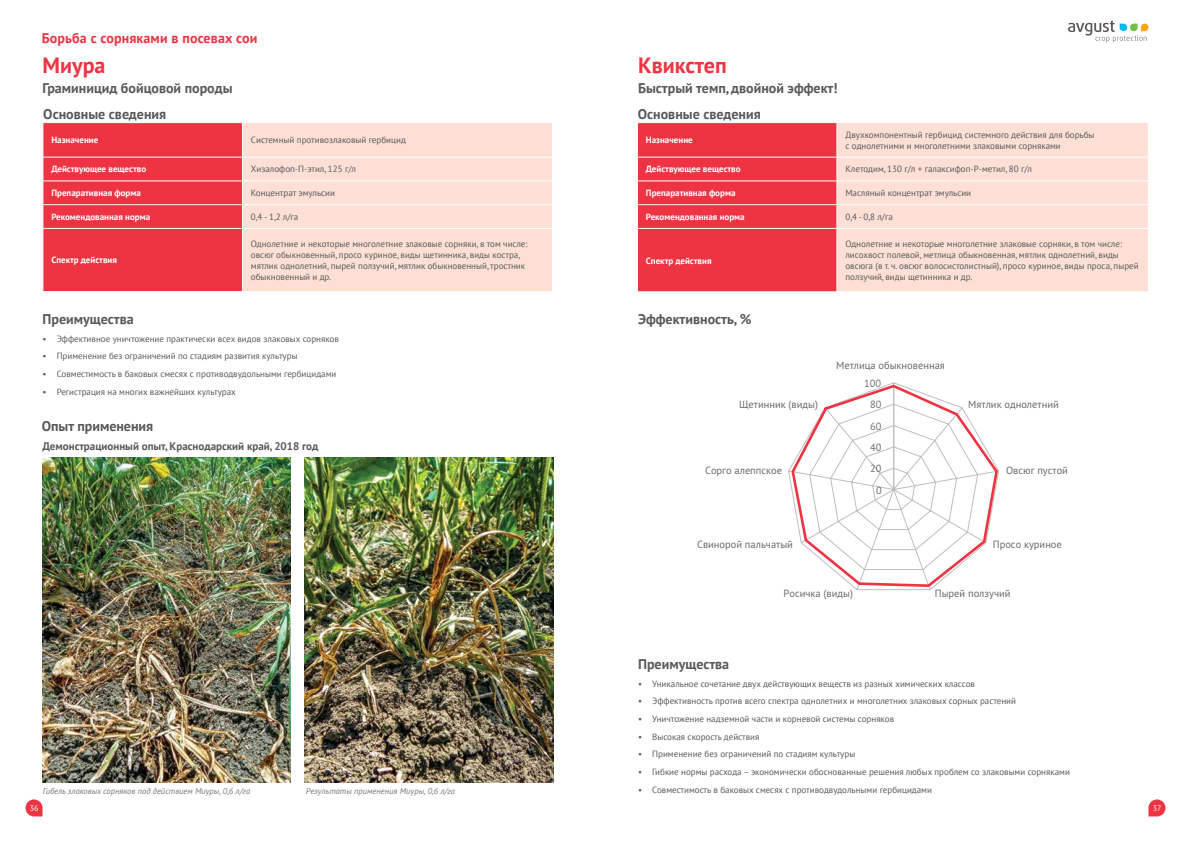
<style>
.page{position:relative;width:1191px;height:842px;background:#fff}
.page>*{position:absolute;margin:0;border:0;box-sizing:border-box;transform-origin:0 0}
.t1{font:700 22px "PT Sans";color:#ee3443}
.t2{font:700 14px/25.7px "PT Sans";color:#58595b}
.t3{font:700 14px "PT Sans";letter-spacing:.01em;color:#ee3443}
.t4{font:700 11px "PT Sans";color:#58595b}
.t5{font:10.5px "PT Sans";color:#696a6d}
.t6{font:10.4px "PT Sans";color:#6d6f71}
.t7{font:9px/10.8px "PT Sans";color:#58595b}
.t8{font:700 9px "PT Sans";color:#fff}
.t9{font:italic 8.5px "PT Sans";color:#797a7d}
.t10{font:8px "PT Sans";color:#fff}
</style>
<div class="page">
<svg style="left:26px;top:799px;width:17px;height:17px"></svg>
<svg style="left:1148px;top:799px;width:17px;height:17px"></svg>
<svg style="left:1068px;top:20px;width:80px;height:23px"></svg>
<div style="left:837px;top:123px;width:311px;height:168px;background:#fddfd6"></div>
<hr style="left:837px;top:157px;width:311px;height:1px;background:#fff">
<hr style="left:837px;top:181px;width:311px;height:1px;background:#fff">
<hr style="left:837px;top:204px;width:311px;height:1px;background:#fff">
<svg style="left:637px;top:122px;width:200px;height:169px;background:#ee3d4b"></svg>
<hr style="left:637px;top:228px;width:200px;height:1px;background:#fff">
<hr style="left:637px;top:229px;width:1px;height:62px;background:#fff">
<hr style="left:837px;top:228px;width:311px;height:1px;background:#fff">
<hr style="left:836px;top:229px;width:1px;height:62px;background:#fff">
<svg style="left:790px;top:383px;width:209px;height:205px"></svg>
<div style="left:243px;top:123px;width:309px;height:168px;background:#fddfd6"></div>
<hr style="left:242px;top:157px;width:311px;height:1px;background:#fff">
<hr style="left:242px;top:181px;width:311px;height:1px;background:#fff">
<svg style="left:43px;top:122px;width:200px;height:169px;background:#ee3a49"></svg>
<hr style="left:242px;top:204px;width:311px;height:1px;background:#fff">
<hr style="left:43px;top:228px;width:199px;height:1px;background:#fff">
<hr style="left:43px;top:229px;width:1px;height:62px;background:#fff">
<hr style="left:242px;top:228px;width:311px;height:1px;background:#fff">
<img style="left:43px;top:457px;width:248px;height:326px">
<img style="left:305px;top:457px;width:248px;height:326px">
<h2 class="t3" style="left:42px;top:28px;width:217px">Борьба с сорняками в посевах сои</h2>
<h1 class="t1" style="left:43px;top:51px;width:64px">Миура</h1>
<h2 class="t2" style="left:43px;top:75px;width:191px">Граминицид бойцовой породы<br>Основные сведения</h2>
<p class="t8" style="left:51px;top:134px;width:48px">Назначение</p>
<p class="t7" style="left:251px;top:134px;width:156px">Системный противозлаковый гербицид</p>
<p class="t8" style="left:51px;top:163px;width:96px">Действующее вещество</p>
<p class="t7" style="left:251px;top:164px;width:107px">Хизалофоп-П-этил, 125 г/л</p>
<p class="t8" style="left:51px;top:187px;width:91px">Препаративная форма</p>
<p class="t7" style="left:251px;top:187px;width:86px">Концентрат эмульсии</p>
<p class="t8" style="left:51px;top:211px;width:100px">Рекомендованная норма</p>
<p class="t7" style="left:251px;top:211px;width:49px">0,4 - 1,2 л/га</p>
<p class="t8" style="left:51px;top:254px;width:67px">Спектр действия</p>
<p class="t7" style="left:251px;top:238px;width:278px">Однолетние и некоторые многолетние злаковые сорняки, в том числе: овсюг обыкновенный, просо куриное, виды щетинника, виды костра, мятлик однолетний, пырей ползучий, мятлик обыкновенный, тростник обыкновенный и др.</p>
<h2 class="t2" style="left:43px;top:306px;width:93px">Преимущества</h2>
<p class="t7" style="left:43px;top:333px;width:298px">• Эффективное уничтожение практически всех видов злаковых сорняков</p>
<p class="t7" style="left:43px;top:350px;width:256px">• Применение без ограничений по стадиям развития культуры</p>
<p class="t7" style="left:43px;top:368px;width:295px">• Совместимость в баковых смесях с противодвудольными гербицидами</p>
<p class="t7" style="left:43px;top:386px;width:195px">• Регистрация на многих важнейших культурах</p>
<h2 class="t2" style="left:42px;top:413px;width:113px">Опыт применения</h2>
<p class="t4" style="left:43px;top:439px;width:277px">Демонстрационный опыт, Краснодарский край, 2018 год</p>
<p class="t9" style="left:43px;top:785px;width:209px">Гибель злаковых сорняков под действием Миуры, 0,6 л/га</p>
<p class="t9" style="left:306px;top:785px;width:151px">Результаты применения Миуры, 0,6 л/га</p>
<p class="t10" style="left:30px;top:803px;width:10px">36</p>
<h1 class="t1" style="left:638px;top:51px;width:90px">Квикстеп</h1>
<h2 class="t2" style="left:638px;top:75px;width:201px">Быстрый темп, двойной эффект!<br>Основные сведения</h2>
<p class="t8" style="left:646px;top:134px;width:48px">Назначение</p>
<p class="t7" style="left:845px;top:129px;width:251px">Двухкомпонентный гербицид системного действия для борьбы с однолетними и многолетними злаковыми сорняками</p>
<p class="t8" style="left:646px;top:163px;width:96px">Действующее вещество</p>
<p class="t7" style="left:845px;top:164px;width:188px">Клетодим, 130 г/л + галаксифоп-Р-метил, 80 г/л</p>
<p class="t8" style="left:646px;top:187px;width:91px">Препаративная форма</p>
<p class="t7" style="left:845px;top:187px;width:127px">Масляный концентрат эмульсии</p>
<p class="t8" style="left:646px;top:211px;width:100px">Рекомендованная норма</p>
<p class="t7" style="left:845px;top:211px;width:49px">0,4 - 0,8 л/га</p>
<p class="t8" style="left:646px;top:254px;width:67px">Спектр действия</p>
<p class="t7" style="left:845px;top:239px;width:295px">Однолетние и некоторые многолетние злаковые сорняки, в том числе: лисохвост полевой, метлица обыкновенная, мятлик однолетний, виды овсюга (в т. ч. овсюг волосистолистный), просо куриное, виды проса, пырей ползучий, виды щетинника и др.</p>
<h2 class="t2" style="left:638px;top:306px;width:115px">Эффективность, %</h2>
<p class="t5" style="left:836px;top:359px;width:110px">Метлица обыкновенная</p>
<p class="t6" style="left:864px;top:376px;width:19px">100</p>
<p class="t5" style="left:739px;top:397px;width:80px">Щетинник (виды)</p>
<p class="t6" style="left:870px;top:398px;width:13px">80</p>
<p class="t5" style="left:968px;top:397px;width:92px">Мятлик однолетний</p>
<p class="t6" style="left:870px;top:419px;width:13px">60</p>
<p class="t6" style="left:870px;top:440px;width:13px">40</p>
<p class="t5" style="left:705px;top:463px;width:79px">Сорго алеппское</p>
<p class="t6" style="left:870px;top:462px;width:13px">20</p>
<p class="t5" style="left:1006px;top:463px;width:63px">Овсюг пустой</p>
<p class="t6" style="left:876px;top:483px;width:7px">0</p>
<p class="t5" style="left:697px;top:538px;width:97px">Свинорой пальчатый</p>
<p class="t5" style="left:992px;top:538px;width:71px">Просо куриное</p>
<p class="t5" style="left:783px;top:587px;width:71px">Росичка (виды)</p>
<p class="t5" style="left:934px;top:587px;width:77px">Пырей ползучий</p>
<h2 class="t2" style="left:638px;top:651px;width:93px">Преимущества</h2>
<p class="t7" style="left:638px;top:678px;width:338px">• Уникальное сочетание двух действующих веществ из разных химических классов</p>
<p class="t7" style="left:638px;top:696px;width:379px">• Эффективность против всего спектра однолетних и многолетних злаковых сорных растений</p>
<p class="t7" style="left:638px;top:713px;width:257px">• Уничтожение надземной части и корневой системы сорняков</p>
<p class="t7" style="left:638px;top:731px;width:123px">• Высокая скорость действия</p>
<p class="t7" style="left:638px;top:749px;width:219px">• Применение без ограничений по стадиям культуры</p>
<p class="t7" style="left:638px;top:766px;width:433px">• Гибкие нормы расхода – экономически обоснованные решения любых проблем со злаковыми сорняками</p>
<p class="t7" style="left:638px;top:784px;width:295px">• Совместимость в баковых смесях с противодвудольными гербицидами</p>
<p class="t10" style="left:1152px;top:803px;width:10px">37</p>
</div>
